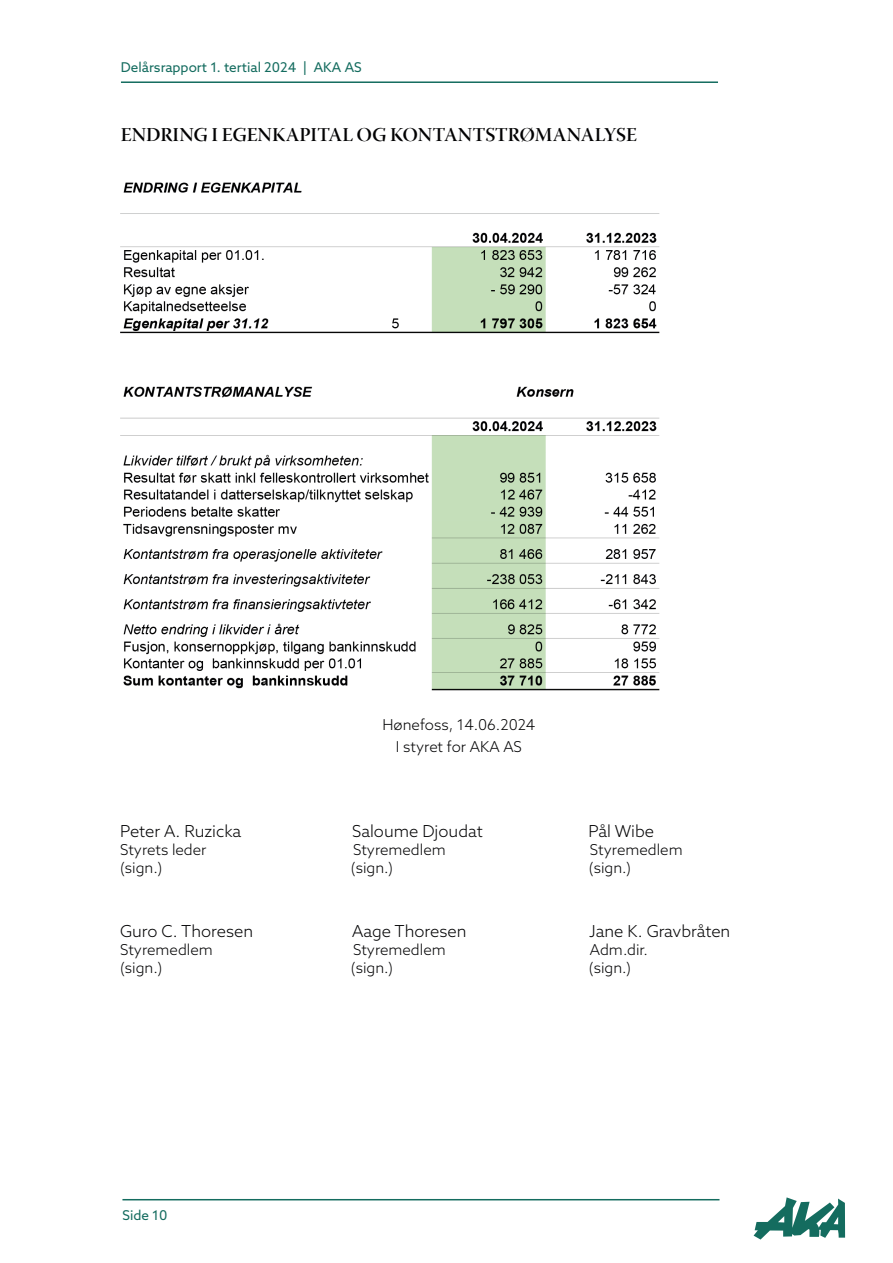
<style>
.page{position:relative;width:893px;height:1263px;background:#fff}
.page>*{position:absolute;margin:0;border:0;box-sizing:border-box;transform-origin:0 0}
.t1{font:19.5px "Warnock Pro Semibold Disp";color:#020203}
.t2{font:300 16.5px "Azo Sans";color:#020203}
.t3{font:300 15px "Azo Sans";color:#020203}
.t4{font:13.5px "Azo Sans";color:#146c5f}
</style>
<div class="page">
<svg style="left:754px;top:1197px;width:91px;height:42px"></svg>
<hr style="left:122px;top:1199px;width:597px;height:1px;background:#146c5f">
<hr style="left:121px;top:81px;width:597px;height:2px;background:#146c5f">
<img style="left:121px;top:182px;width:539px;height:509px">
<p class="t4" style="left:121px;top:58px;width:242px">Delårsrapport 1. tertial 2024 | AKA AS</p>
<p class="t1" style="left:121px;top:123px;width:517px">ENDRING I EGENKAPITAL OG KONTANTSTRØMANALYSE</p>
<p class="t3" style="left:382px;top:715px;width:154px">Hønefoss, 14.06.2024</p>
<p class="t3" style="left:396px;top:737px;width:127px">I styret for AKA AS</p>
<p class="t2" style="left:120px;top:820px;width:123px">Peter A. Ruzicka</p>
<p class="t2" style="left:352px;top:820px;width:132px">Saloume Djoudat</p>
<p class="t2" style="left:588px;top:820px;width:67px">Pål Wibe</p>
<p class="t3" style="left:120px;top:840px;width:88px">Styrets leder</p>
<p class="t3" style="left:353px;top:840px;width:94px">Styremedlem</p>
<p class="t3" style="left:590px;top:840px;width:94px">Styremedlem</p>
<p class="t3" style="left:120px;top:858px;width:44px">(sign.)</p>
<p class="t3" style="left:351px;top:858px;width:44px">(sign.)</p>
<p class="t3" style="left:589px;top:858px;width:44px">(sign.)</p>
<p class="t2" style="left:120px;top:921px;width:135px">Guro C. Thoresen</p>
<p class="t2" style="left:352px;top:921px;width:116px">Aage Thoresen</p>
<p class="t2" style="left:589px;top:921px;width:143px">Jane K. Gravbråten</p>
<p class="t3" style="left:120px;top:940px;width:94px">Styremedlem</p>
<p class="t3" style="left:353px;top:940px;width:94px">Styremedlem</p>
<p class="t3" style="left:590px;top:940px;width:59px">Adm.dir.</p>
<p class="t3" style="left:120px;top:958px;width:44px">(sign.)</p>
<p class="t3" style="left:351px;top:958px;width:44px">(sign.)</p>
<p class="t3" style="left:589px;top:958px;width:44px">(sign.)</p>
<p class="t4" style="left:122px;top:1206px;width:47px">Side 10</p>
</div>
